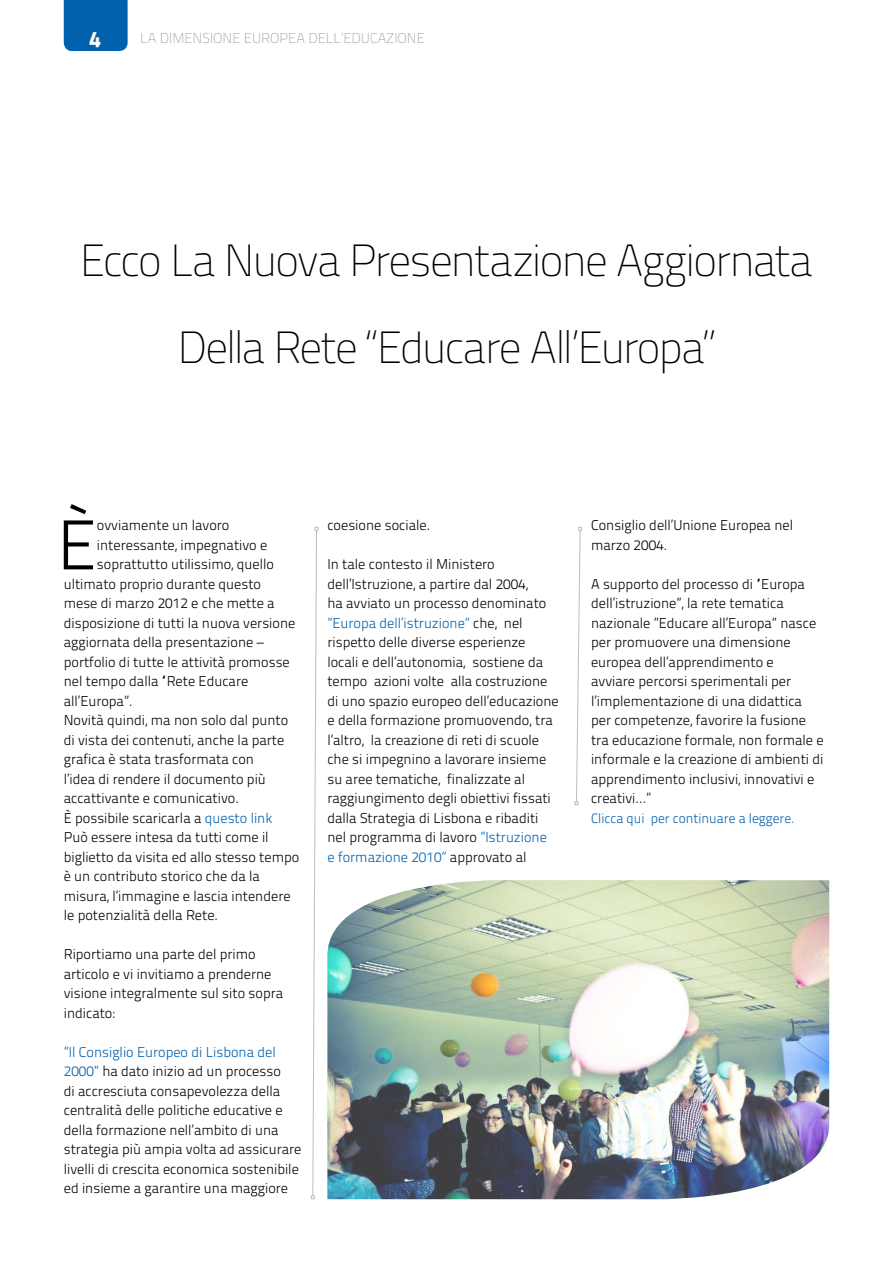
<style>
.page{position:relative;width:893px;height:1263px;background:#fff}
.page>*{position:absolute;margin:0;border:0;box-sizing:border-box;transform-origin:0 0}
.t1{font:300 70.2px "Titillium Text 22 L";color:#000}
.t2{font:100 45px/87px "Titillium Text 22 L";color:#000;text-align:center}
.t3{font:800 22.5px "Titillium Text 22 L";color:#fff}
.t4{font:300 14.25px/19.5px "Titillium Text 22 L";color:#000}
.t5{font:100 14.25px "Titillium Text 22 L";color:#939598}
.t6{font:300 13.5px "Titillium Text 22 L";color:#0061af}
.s1{font-weight:800}
.s2{color:#0061af}
</style>
<div class="page">
<div style="left:64px;top:0;width:64px;height:51px;background:#0061af"></div>
<svg style="left:311px;top:527px;width:7px;height:672px"></svg>
<img style="left:327px;top:880px;width:502px;height:319px">
<svg style="left:575px;top:527px;width:7px;height:278px"></svg>
<h3 class="t3" style="left:89px;top:21px;width:13px">4</h3>
<p class="t5" style="left:140px;top:28px;width:273px">contemporary <span class="s1">MAGAZINE</span> month <span class="s1">20XX</span></p>
<p class="t5" style="left:140px;top:28px;width:286px">la dimensione europea dell’educazione</p>
<h2 class="t2" style="left:80px;top:215px;width:735px">Ecco La N uova Presentazione Aggiornata<br>Della Rete “Educare All’Europa”</h2>
<h1 class="t1" style="left:57px;top:493px;width:41px">È</h1>
<p class="t4" style="left:97px;top:515px;width:134px">ovviamente un lavoro</p>
<p class="t4" style="left:97px;top:534px;width:172px">interessante, impegnativo e</p>
<p class="t4" style="left:97px;top:554px;width:179px">soprattutto utilissimo, quello</p>
<p class="t4" style="left:64px;top:573px;width:199px">ultimato proprio durante questo</p>
<p class="t4" style="left:64px;top:593px;width:212px">mese di marzo 2012 e che mette a</p>
<p class="t4" style="left:64px;top:612px;width:233px">disposizione di tutti la nuova versione</p>
<p class="t4" style="left:64px;top:632px;width:202px">aggiornata della presentazione –</p>
<p class="t4" style="left:64px;top:651px;width:228px">portfolio di tutte le attività promosse</p>
<p class="t4" style="left:64px;top:671px;width:186px">nel tempo dalla “Rete Educare</p>
<p class="t4" style="left:64px;top:690px;width:70px">all’Europa”.</p>
<p class="t4" style="left:64px;top:710px;width:226px">Novità quindi, ma non solo dal punto</p>
<p class="t4" style="left:64px;top:729px;width:222px">di vista dei contenuti, anche la parte</p>
<p class="t4" style="left:64px;top:749px;width:192px">grafica è stata trasformata con</p>
<p class="t4" style="left:64px;top:768px;width:204px">l’idea di rendere il documento più</p>
<p class="t4" style="left:64px;top:788px;width:177px">accattivante e comunicativo.</p>
<p class="t4" style="left:64px;top:807px;width:210px">È possibile scaricarla a <span class="s2">questo link</span></p>
<p class="t4" style="left:64px;top:827px;width:206px">Può essere intesa da tutti come il</p>
<p class="t4" style="left:64px;top:846px;width:237px">biglietto da visita ed allo stesso tempo</p>
<p class="t4" style="left:64px;top:866px;width:198px">è un contributo storico che da la</p>
<p class="t4" style="left:64px;top:885px;width:228px">misura, l’immagine e lascia intendere</p>
<p class="t4" style="left:64px;top:905px;width:156px">le potenzialità della Rete.</p>
<p class="t4" style="left:64px;top:944px;width:221px">Riportiamo una parte del primo articolo e vi invitiamo a prenderne visione integralmente sul sito sopra indicato:</p>
<p class="t4" style="left:64px;top:1041px;width:239px"><span class="s2">”Il Consiglio Europeo di Lisbona del 2000”</span> ha dato inizio ad un processo<br>di accresciuta consapevolezza della centralità delle politiche educative e della formazione nell’ambito di una strategia più ampia volta ad assicurare livelli di crescita economica sostenibile ed insieme a garantire una maggiore</p>
<p class="t4" style="left:327px;top:515px;width:104px">coesione sociale.</p>
<p class="t4" style="left:327px;top:554px;width:233px">In tale contesto il Ministero dell’Istruzione, a partire dal 2004,<br>ha avviato un processo denominato <span class="s2">”Europa dell’istruzione”</span> che, nel rispetto delle diverse esperienze locali e dell’autonomia, sostiene da tempo azioni volte alla costruzione di uno spazio europeo dell’educazione e della formazione promuovendo, tra l’altro, la creazione di reti di scuole che si impegnino a lavorare insieme su aree tematiche, finalizzate al raggiungimento degli obiettivi fissati dalla Strategia di Lisbona e ribaditi nel programma di lavoro <span class="s2">”Istruzione<br>e formazione 2010”</span> approvato al</p>
<p class="t4" style="left:591px;top:515px;width:204px">Consiglio dell’Unione Europea nel marzo 2004.</p>
<p class="t4" style="left:591px;top:573px;width:234px">A supporto del processo di “Europa dell’istruzione”, la rete tematica nazionale ”Educare all’Europa” nasce per promuovere una dimensione europea dell’apprendimento e<br>avviare percorsi sperimentali per l’implementazione di una didattica per competenze, favorire la fusione tra educazione formale, non formale e informale e la creazione di ambienti di apprendimento inclusivi, innovativi e creativi…”</p>
<p class="t6" style="left:591px;top:808px;width:205px">Clicca qui per continuare a leggere.</p>
</div>
